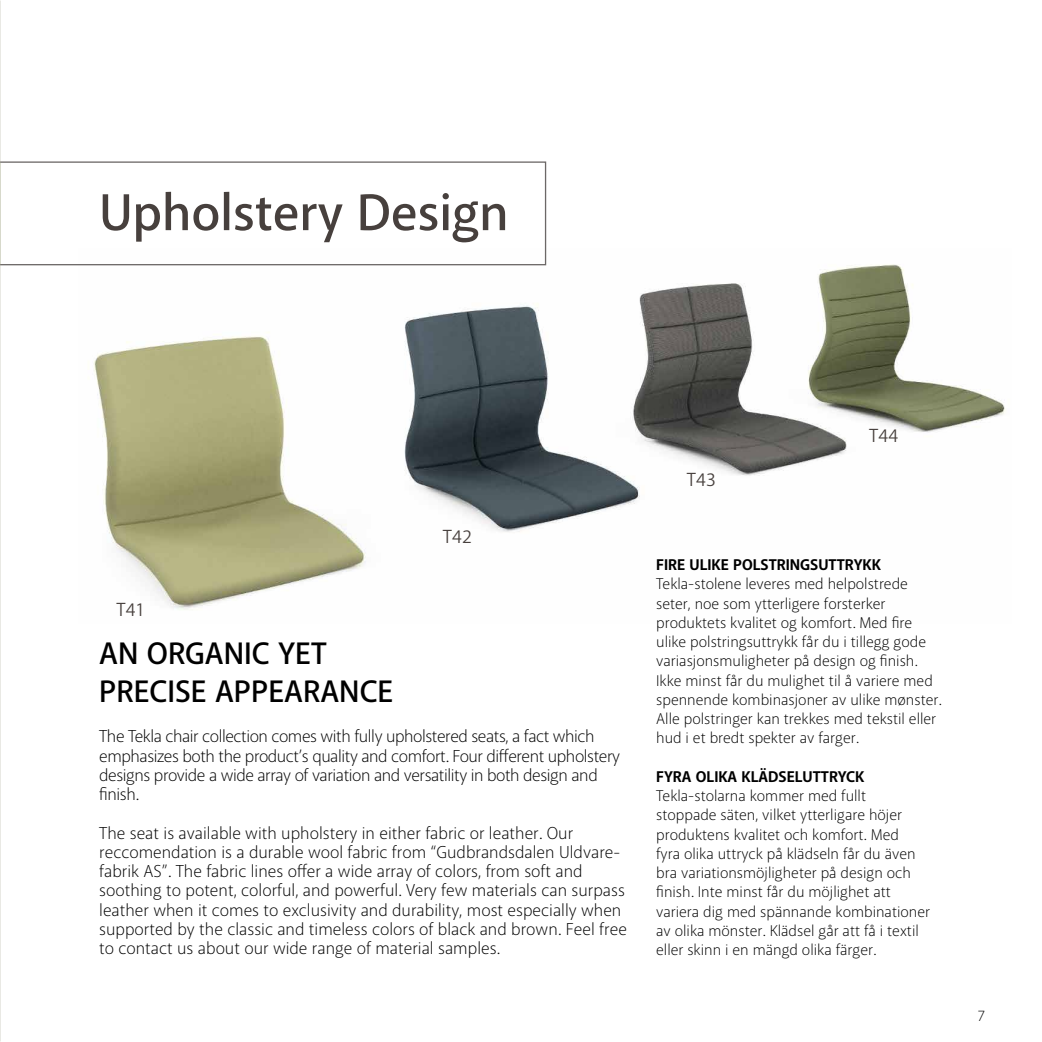
<style>
.page{position:relative;width:1042px;height:1042px;background:#fff}
.page>*{position:absolute;margin:0;border:0;box-sizing:border-box;transform-origin:0 0}
.t1{font:600 52.5px "Akagi Pro";color:#47403d}
.t2{font:600 31.5px/37.8px "Akagi Pro";color:#000}
.t3{font:19.25px "Akagi Pro";color:#47403d}
.t4{font:300 17.5px/19.2px "Akagi Pro";color:#000}
.t5{font:300 17.5px/19.2px "Akagi Pro";letter-spacing:-.025em;color:#000}
.t6{font:300 15.75px/19.2px "Akagi Pro";color:#000}
.t7{font:700 15.75px "Akagi Pro";color:#000}
.t8{font:300 15.75px "Myriad Pro";color:#000}
</style>
<div class="page">
<img style="left:79px;top:248px;width:926px;height:362px">
<svg style="left:1px;top:161px;width:545px;height:104px"></svg>
<img style="left:0;top:0;width:1px;height:1042px">
<h1 class="t1" style="left:99px;top:180px;width:411px">Upholstery Design</h1>
<p class="t3" style="left:117px;top:597px;width:29px">T41</p>
<p class="t3" style="left:443px;top:524px;width:31px">T42</p>
<h2 class="t2" style="left:99px;top:635px;width:296px">AN ORGANIC YET<br>PRECISE APPEARANCE</h2>
<p class="t5" style="left:99px;top:727px;width:522px">The Tekla chair collection comes with fully upholstered seats, a fact which emphasizes both the product’s quality and comfort. Four different upholstery designs provide a wide array of variation and versatility in both design and finish.</p>
<p class="t4" style="left:99px;top:823px;width:529px">The seat is available with upholstery in either fabric or leather. Our reccomendation is a durable wool fabric from “Gudbrandsdalen Uldvare&shy;fabrik AS”. The fabric lines offer a wide array of colors, from soft and soothing to potent, colorful, and powerful. Very few materials can surpass leather when it comes to exclusivity and durability, most especially when supported by the classic and timeless colors of black and brown. Feel free to contact us about our wide range of material samples.</p>
<p class="t3" style="left:687px;top:467px;width:31px">T43</p>
<p class="t3" style="left:869px;top:423px;width:31px">T44</p>
<p class="t7" style="left:656px;top:555px;width:226px">FIRE ULIKE POLSTRINGSUTTRYKK</p>
<p class="t6" style="left:656px;top:575px;width:287px">Tekla-stolene leveres med helpolstrede seter, noe som ytterligere forsterker produktets kvalitet og komfort. Med fire ulike polstringsuttrykk får du i tillegg gode variasjonsmuligheter på design og finish.<br>Ikke minst får du mulighet til å variere med spennende kombinasjoner av ulike mønster.<br>Alle polstringer kan trekkes med tekstil eller hud i et bredt spekter av farger.</p>
<p class="t7" style="left:656px;top:767px;width:210px">FYRA OLIKA KLÄDSELUTTRYCK</p>
<p class="t6" style="left:656px;top:786px;width:275px">Tekla-stolarna kommer med fullt stoppade säten, vilket ytterligare höjer produktens kvalitet och komfort. Med<br>fyra olika uttryck på klädseln får du även bra variationsmöjligheter på design och finish. Inte minst får du möjlighet att variera dig med spännande kombinationer av olika mönster. Klädsel går att få i textil eller skinn i en mängd olika färger.</p>
<p class="t8" style="left:977px;top:1007px;width:9px">7</p>
</div>
